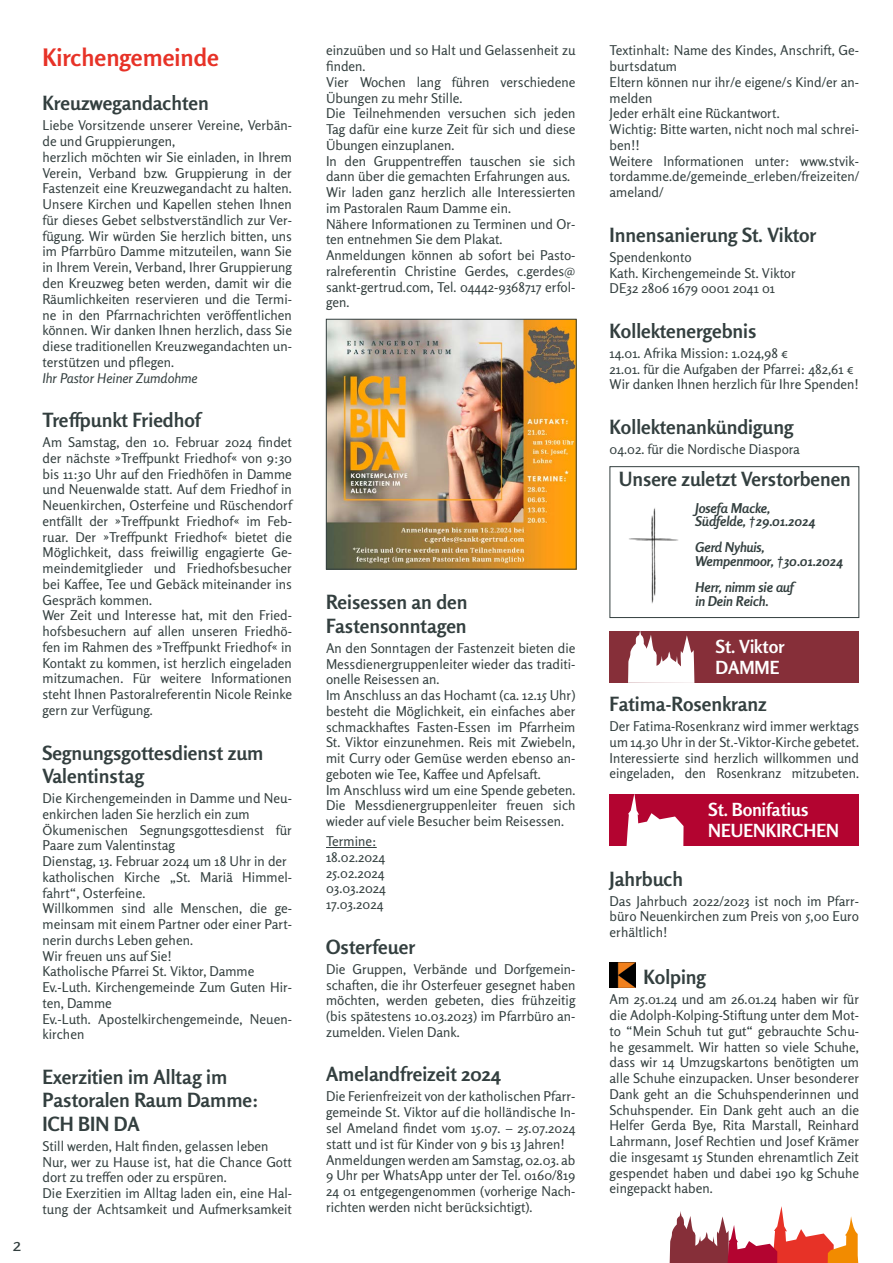
<style>
.page{position:relative;width:893px;height:1263px;background:#fff}
.page>*{position:absolute;margin:0;border:0;box-sizing:border-box;transform-origin:0 0}
.t1{font:700 24px "Rosario";color:#e73227}
.t2{font:700 19.5px/23.4px "Rosario";color:#333f3f}
.t3{font:700 18px/21px "Rosario";color:#fff}
.t4{font:18px "Rosario";color:#333f3f}
.t5{font:13.5px/15.8px "Rosario";color:#333f3f}
.t6{font:italic 700 13.5px/13.5px "Rosario";color:#333f3f}
.t7{font:italic 13.5px "Rosario";color:#333f3f}
</style>
<div class="page">
<svg style="left:669px;top:1206px;width:190px;height:57px"></svg>
<hr style="left:326px;top:847px;width:51px;height:1px;background:#333f3f">
<div style="left:610px;top:466px;width:249px;height:152px;border:1px solid #333f3f"></div>
<img style="left:629px;top:508px;width:49px;height:95px">
<div style="left:610px;top:631px;width:249px;height:51px;background:#862f39"></div>
<svg style="left:628px;top:631px;width:66px;height:52px"></svg>
<div style="left:610px;top:794px;width:249px;height:51px;background:#b30430"></div>
<svg style="left:626px;top:794px;width:57px;height:52px"></svg>
<img style="left:610px;top:962px;width:25px;height:25px">
<img style="left:328px;top:321px;width:246px;height:246px">
<div style="left:326px;top:319px;width:250px;height:250px;border:1px solid #333f3f"></div>
<h3 class="t4" style="left:13px;top:1233px;width:10px">2</h3>
<h1 class="t1" style="left:43px;top:43px;width:178px">Kirchengemeinde</h1>
<h2 class="t2" style="left:43px;top:92px;width:168px">Kreuzwegandachten</h2>
<p class="t5" style="left:43px;top:118px;width:251px">Liebe Vorsitzende unserer Vereine, Verbän&shy;de und Gruppierungen,<br>herzlich möchten wir Sie einladen, in Ihrem Verein, Verband bzw. Gruppierung in der Fastenzeit eine Kreuzwegandacht zu halten.<br>Unsere Kirchen und Kapellen stehen Ihnen für dieses Gebet selbstverständlich zur Ver&shy;fügung. Wir würden Sie herzlich bitten, uns im Pfarrbüro Damme mitzuteilen, wann Sie in Ihrem Verein, Verband, Ihrer Gruppierung den Kreuzweg beten werden, damit wir die Räumlichkeiten reservieren und die Termi&shy;ne in den Pfarrnachrichten veröffentlichen können. Wir danken Ihnen herzlich, dass Sie diese traditionellen Kreuzwegandachten un&shy;terstützen und pflegen.</p>
<p class="t7" style="left:43px;top:370px;width:157px">Ihr Pastor Heiner Zumdohme</p>
<h2 class="t2" style="left:43px;top:408px;width:160px">Treffpunkt Friedhof</h2>
<p class="t5" style="left:43px;top:434px;width:251px">Am Samstag, den 10. Februar 2024 findet der nächste »Treffpunkt Friedhof« von 9:30 bis 11:30 Uhr auf den Friedhöfen in Damme und Neuenwalde statt. Auf dem Friedhof in Neuenkirchen, Osterfeine und Rüschendorf entfällt der »Treffpunkt Friedhof« im Feb&shy;ruar. Der »Treffpunkt Friedhof« bietet die Möglichkeit, dass freiwillig engagierte Ge&shy;meindemitglieder und Friedhofsbesucher bei Kaffee, Tee und Gebäck miteinander ins Gespräch kommen.<br>Wer Zeit und Interesse hat, mit den Fried&shy;hofsbesuchern auf allen unseren Friedhö&shy;fen im Rahmen des »Treffpunkt Friedhof« in Kontakt zu kommen, ist herzlich eingeladen mitzumachen. Für weitere Informationen steht Ihnen Pastoralreferentin Nicole Reinke gern zur Verfügung.</p>
<h2 class="t2" style="left:43px;top:741px;width:222px">Segnungsgottesdienst zum<br>Valentinstag</h2>
<p class="t5" style="left:43px;top:790px;width:251px">Die Kirchengemeinden in Damme und Neu&shy;enkirchen laden Sie herzlich ein zum<br>Ökumenischen Segnungsgottesdienst für<br>Paare zum Valentinstag<br>Dienstag, 13. Februar 2024 um 18 Uhr in der katholischen Kirche „St. Mariä Himmel&shy;fahrt“, Osterfeine.<br>Willkommen sind alle Menschen, die ge&shy;meinsam mit einem Partner oder einer Part&shy;nerin durchs Leben gehen.<br>Wir freuen uns auf Sie!<br>Katholische Pfarrei St. Viktor, Damme<br>Ev.-Luth. Kirchengemeinde Zum Guten Hir&shy;ten, Damme<br>Ev.-Luth. Apostelkirchengemeinde, Neuen&shy;kirchen</p>
<h2 class="t2" style="left:43px;top:1065px;width:218px">Exerzitien im Alltag im<br>Pastoralen Raum Damme:<br>ICH BIN DA</h2>
<p class="t5" style="left:43px;top:1138px;width:251px">Still werden, Halt finden, gelassen leben Nur, wer zu Hause ist, hat die Chance Gott dort zu treffen oder zu erspüren.<br>Die Exerzitien im Alltag laden ein, eine Hal&shy;tung der Achtsamkeit und Aufmerksamkeit</p>
<p class="t5" style="left:326px;top:43px;width:251px">einzuüben und so Halt und Gelassenheit zu finden.<br>Vier Wochen lang führen verschiedene Übungen zu mehr Stille.<br>Die Teilnehmenden versuchen sich jeden Tag dafür eine kurze Zeit für sich und diese Übungen einzuplanen.<br>In den Gruppentreffen tauschen sie sich dann über die gemachten Erfahrungen aus.<br>Wir laden ganz herzlich alle Interessierten im Pastoralen Raum Damme ein.<br>Nähere Informationen zu Terminen und Or&shy;ten entnehmen Sie dem Plakat.<br>Anmeldungen können ab sofort bei Pasto&shy;ralreferentin Christine Gerdes, c.gerdes@ sankt-gertrud.com, Tel. 04442-9368717 erfol&shy;gen.</p>
<h2 class="t2" style="left:326px;top:590px;width:143px">Reisessen an den<br>Fastensonntagen</h2>
<p class="t5" style="left:326px;top:640px;width:251px">An den Sonntagen der Fastenzeit bieten die Messdienergruppenleiter wieder das traditi&shy;onelle Reisessen an.<br>Im Anschluss an das Hochamt (ca. 12.15 Uhr) besteht die Möglichkeit, ein einfaches aber schmackhaftes Fasten-Essen im Pfarrheim St. Viktor einzunehmen. Reis mit Zwiebeln, mit Curry oder Gemüse werden ebenso an&shy;geboten wie Tee, Kaffee und Apfelsaft.<br>Im Anschluss wird um eine Spende gebeten.<br>Die Messdienergruppenleiter freuen sich wieder auf viele Besucher beim Reisessen.</p>
<p class="t5" style="left:326px;top:833px;width:62px">Termine:<br>18.02.2024<br>25.02.2024<br>03.03.2024<br>17.03.2024</p>
<h2 class="t2" style="left:326px;top:935px;width:91px">Osterfeuer</h2>
<p class="t5" style="left:326px;top:961px;width:251px;text-align:justify">Die Gruppen, Verbände und Dorfgemein&shy;schaften, die ihr Osterfeuer gesegnet haben möchten, werden gebeten, dies frühzeitig (bis spätestens 10.03.2023) im Pfarrbüro an&shy;zumelden. Vielen Dank.</p>
<h2 class="t2" style="left:326px;top:1062px;width:176px">Amelandfreizeit 2024</h2>
<p class="t5" style="left:326px;top:1089px;width:251px">Die Ferienfreizeit von der katholischen Pfarr&shy;gemeinde St. Viktor auf die holländische In&shy;sel Ameland findet vom 15.07. – 25.07.2024 statt und ist für Kinder von 9 bis 13 Jahren!<br>Anmeldungen werden am Samstag, 02.03. ab 9 Uhr per WhatsApp unter der Tel. 0160/819<br>24 01 entgegengenommen (vorherige Nach&shy;richten werden nicht berücksichtigt).</p>
<p class="t5" style="left:610px;top:43px;width:251px">Textinhalt: Name des Kindes, Anschrift, Ge&shy;burtsdatum<br>Eltern können nur ihr/e eigene/s Kind/er an&shy;melden<br>Jeder erhält eine Rückantwort.<br>Wichtig: Bitte warten, nicht noch mal schrei&shy;ben!!<br>Weitere Informationen unter: www.stvik&shy;tordamme.de/gemeinde_erleben/freizeiten/ ameland/</p>
<h2 class="t2" style="left:610px;top:223px;width:208px">Innensanierung St. Viktor</h2>
<p class="t5" style="left:610px;top:249px;width:188px">Spendenkonto<br>Kath. Kirchengemeinde St. Viktor<br>DE32 2806 1679 0001 2041 01</p>
<h2 class="t2" style="left:610px;top:319px;width:148px">Kollektenergebnis</h2>
<p class="t5" style="left:610px;top:345px;width:251px">14.01. Afrika Mission: 1.024,98 €<br>21.01. für die Aufgaben der Pfarrei: 482,61 €<br>Wir danken Ihnen herzlich für Ihre Spenden!</p>
<h2 class="t2" style="left:610px;top:415px;width:185px">Kollektenankündigung</h2>
<p class="t5" style="left:610px;top:441px;width:192px">04.02. für die Nordische Diaspora</p>
<h2 class="t2" style="left:619px;top:467px;width:233px">Unsere zuletzt Verstorbenen</h2>
<p class="t6" style="left:695px;top:501px;width:121px">Josefa Macke,<br>Südfelde, †29.01.2024</p>
<p class="t6" style="left:695px;top:540px;width:149px">Gerd Nyhuis,<br>Wempenmoor, †30.01.2024</p>
<p class="t6" style="left:695px;top:580px;width:100px">Herr, nimm sie auf in Dein Reich.</p>
<h3 class="t3" style="left:716px;top:636px;width:71px">St. Viktor<br>DAMME</h3>
<h2 class="t2" style="left:610px;top:692px;width:159px">Fatima-Rosenkranz</h2>
<p class="t5" style="left:610px;top:718px;width:251px;text-align:justify">Der Fatima-Rosenkranz wird immer werktags um 14.30 Uhr in der St.-Viktor-Kirche gebetet.<br>Interessierte sind herzlich willkommen und eingeladen, den Rosenkranz mitzubeten.</p>
<h3 class="t3" style="left:708px;top:799px;width:132px">St. Bonifatius<br>NEUENKIRCHEN</h3>
<h2 class="t2" style="left:610px;top:867px;width:75px">Jahrbuch</h2>
<p class="t5" style="left:610px;top:893px;width:251px;text-align:justify">Das Jahrbuch 2022/2023 ist noch im Pfarr&shy;büro Neuenkirchen zum Preis von 5,00 Euro erhältlich!</p>
<h2 class="t2" style="left:643px;top:965px;width:64px">Kolping</h2>
<p class="t5" style="left:610px;top:991px;width:251px;text-align:justify">Am 25.01.24 und am 26.01.24 haben wir für die Adolph-Kolping-Stiftung unter dem Mot&shy;to “Mein Schuh tut gut“ gebrauchte Schu&shy;he gesammelt. Wir hatten so viele Schuhe, dass wir 14 Umzugskartons benötigten um alle Schuhe einzupacken. Unser besonderer Dank geht an die Schuhspenderinnen und Schuhspender. Ein Dank geht auch an die Helfer Gerda Bye, Rita Marstall, Reinhard Lahrmann, Josef Rechtien und Josef Krämer die insgesamt 15 Stunden ehrenamtlich Zeit gespendet haben und dabei 190 kg Schuhe eingepackt haben.</p>
</div>
